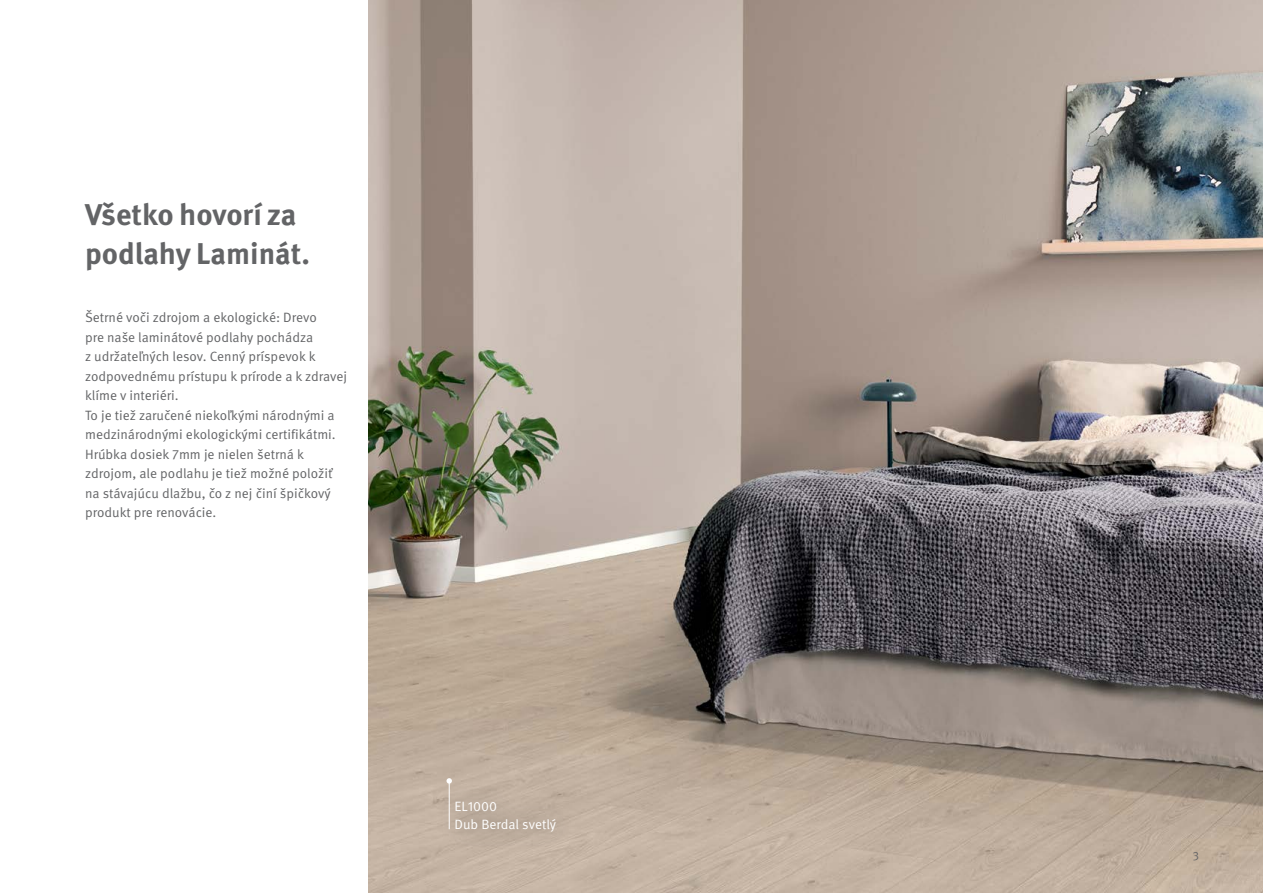
<style>
.page{position:relative;width:1263px;height:893px;background:#fff}
.page>*{position:absolute;margin:0;border:0;box-sizing:border-box;transform-origin:0 0}
.t1{font:700 30px/39px "Meta Pro";color:#636466}
.t2{font:13.5px/19.5px "Meta Pro";color:#636466}
.t3{font:13.5px/18px "Meta Pro";color:#fff}
.t4{font:12px "Meta Pro";color:#636466}
</style>
<div class="page">
<img style="left:369px;top:0;width:894px;height:893px">
<div style="left:433px;top:779px;width:144px;height:73px;background:#c0af9f"></div>
<hr style="left:449px;top:781px;width:1px;height:48px;background:#fff">
<svg style="left:446px;top:778px;width:6px;height:6px"></svg>
<h1 class="t1" style="left:85px;top:193px;width:226px">Všetko hovorí za podlahy Laminát.</h1>
<p class="t2" style="left:85px;top:308px;width:264px">Šetrné voči zdrojom a ekologické: Drevo<br>pre naše laminátové podlahy pochádza<br>z udržateľných lesov. Cenný príspevok k zodpovednému prístupu k prírode a k zdravej klíme v interiéri.<br>To je tiež zaručené niekoľkými národnými a medzinárodnými ekologickými certifikátmi.<br>Hrúbka dosiek 7mm je nielen šetrná k zdrojom, ale podlahu je tiež možné položiť na stávajúcu dlažbu, čo z nej činí špičkový produkt pre renovácie.</p>
<p class="t3" style="left:455px;top:798px;width:103px">EL1000<br>Dub Berdal svetlý</p>
<p class="t4" style="left:1193px;top:848px;width:8px">3</p>
</div>
